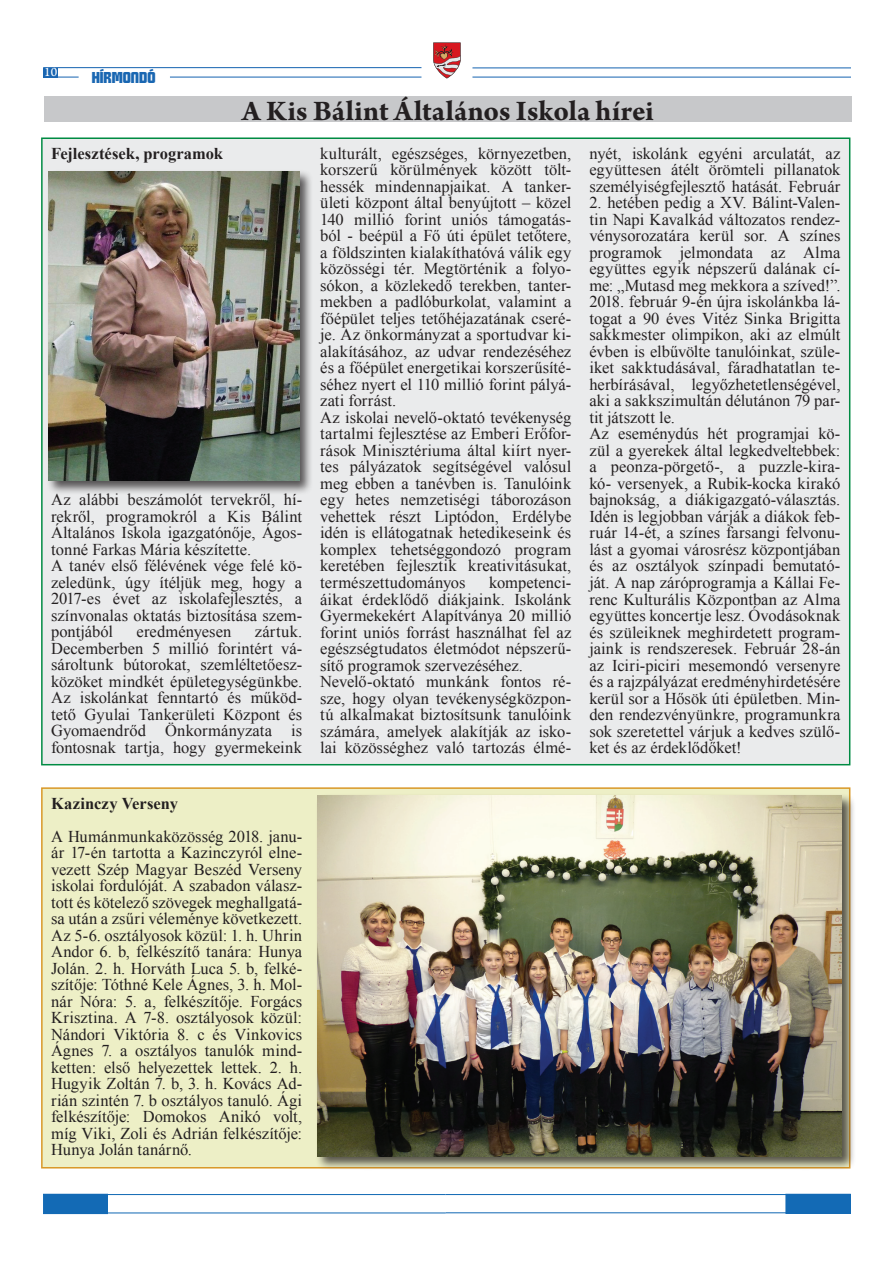
<style>
.page{position:relative;width:893px;height:1263px;background:#fff}
.page>*{position:absolute;margin:0;border:0;box-sizing:border-box;transform-origin:0 0}
.t1{font:700 30px "Arno Pro";letter-spacing:.005em;color:#231f20}
.t2{font:16.5px/16.5px "Times New Roman";color:#231f20}
.t3{font:700 16.5px "Times New Roman";color:#231f20}
.t4{font:15.6px "First Prize Bold Upright";color:#1a67b2}
.t5{font:13.5px "Arno Pro Sm Text";color:#fff}
</style>
<div class="page">
<hr style="left:43px;top:67px;width:378px;height:1px;background:#1a66b2">
<svg style="left:58px;top:77px;width:21px;height:1px"></svg>
<hr style="left:170px;top:77px;width:251px;height:1px;background:#1a66b2">
<hr style="left:472px;top:67px;width:378px;height:1px;background:#1a66b2">
<hr style="left:472px;top:77px;width:378px;height:1px;background:#1a66b2">
<div style="left:43px;top:68px;width:15px;height:10px;background:#1a66b2"></div>
<svg style="left:433px;top:43px;width:28px;height:36px"></svg>
<hr style="left:43px;top:1194px;width:403px;height:1px;background:#136ab5">
<hr style="left:43px;top:1212px;width:403px;height:1px;background:#136ab5">
<div style="left:44px;top:1194px;width:63px;height:19px;background:#136ab5"></div>
<div style="left:43px;top:1194px;width:65px;height:20px;border:1px solid #136ab5"></div>
<hr style="left:446px;top:1194px;width:404px;height:1px;background:#136ab5">
<hr style="left:446px;top:1212px;width:404px;height:1px;background:#136ab5">
<div style="left:786px;top:1194px;width:64px;height:19px;background:#136ab5"></div>
<div style="left:44px;top:96px;width:808px;height:26px;background:#c7c8ca"></div>
<div style="left:42px;top:138px;width:808px;height:627px;background:#eaebec"></div>
<div style="left:46px;top:169px;width:267px;height:326px;background:#231f20;opacity:.75"></div>
<img style="left:48px;top:171px;width:251px;height:309px">
<div style="left:42px;top:788px;width:808px;height:380px;background:#edefc6"></div>
<div style="left:315px;top:793px;width:541px;height:378px;background:#231f20;opacity:.75"></div>
<img style="left:317px;top:795px;width:525px;height:362px">
<p class="t5" style="left:44px;top:65px;width:15px">10</p>
<p class="t4" style="left:92px;top:66px;width:65px">HÍRMONDÓ</p>
<h1 class="t1" style="left:242px;top:93px;width:413px">A Kis Bálint Általános Iskola hírei</h1>
<p class="t3" style="left:51px;top:142px;width:173px">Fejlesztések, programok</p>
<p class="t2" style="left:51px;top:491px;width:253px">Az alábbi beszámolót tervekről, hí&shy;rekről, programokról a Kis Bálint Általános Iskola igazgatónője, Ágos&shy;tonné Farkas Mária készítette.<br>A tanév első félévének vége felé kö&shy;zeledünk, úgy ítéljük meg, hogy a 2017-es évet az iskolafejlesztés, a színvonalas oktatás biztosítása szem&shy;pontjából</p>
<p class="t2" style="left:51px;top:623px;width:253px;text-align:justify;text-indent:204px">zártuk.<br>Decemberben 5 millió forintért vá&shy;sároltunk bútorokat, szemléltetőesz&shy;közöket mindkét épületegységünkbe.<br>Az iskolánkat fenntartó és működ&shy;tető Gyulai Tankerületi Központ és Gyomaendrőd Önkormányzata is fontosnak tartja, hogy gyermekeink</p>
<p class="t2" style="left:137px;top:623px;width:96px">eredményesen</p>
<p class="t3" style="left:51px;top:792px;width:128px">Kazinczy Verseny</p>
<p class="t2" style="left:51px;top:828px;width:253px;text-align:justify">A Humánmunkaközösség 2018. janu&shy;ár 17-én tartotta a Kazinczyról elne&shy;vezett Szép Magyar Beszéd Verseny iskolai fordulóját. A szabadon válasz&shy;tott és kötelező szövegek meghallgatá&shy;sa után a zsűri véleménye következett.<br>Az 5-6. osztályosok közül: 1. h. Uhrin Andor 6. b, felkészítő tanára: Hunya Jolán. 2. h. Horváth Luca 5. b, felké&shy;szítője: Tóthné Kele Ágnes, 3. h. Mol&shy;nár Nóra: 5. a, felkészítője. Forgács Krisztina. A 7-8. osztályosok közül:<br>Nándori Viktória 8. c és Vinkovics Ágnes 7. a osztályos tanulók mind&shy;ketten: első helyezettek lettek. 2. h.<br>Hugyik Zoltán 7. b, 3. h. Kovács Ad&shy;rián szintén 7. b osztályos tanuló. Ági felkészítője: Domokos Anikó volt, míg Viki, Zoli és Adrián felkészítője:<br>Hunya Jolán tanárnő.</p>
<p class="t2" style="left:320px;top:145px;width:253px">kulturált, egészséges, környezetben, korszerű körülmények között tölt&shy;hessék mindennapjaikat. A tanker&shy;ületi központ által benyújtott – közel 140 millió forint uniós támogatás&shy;ból - beépül a Fő úti épület tetőtere, a földszinten kialakíthatóvá válik egy közösségi tér. Megtörténik a folyo&shy;sókon, a közlekedő terekben, tanter&shy;mekben a padlóburkolat, valamint a főépület teljes tetőhéjazatának cseré&shy;je. Az önkormányzat a sportudvar ki&shy;alakításához, az udvar rendezéséhez és a főépület energetikai korszerűsíté&shy;séhez nyert el 110 millió forint pályá&shy;zati forrást.<br>Az iskolai nevelő-oktató tevékenység tartalmi fejlesztése az Emberi Erőfor&shy;rások Minisztériuma által kiírt nyer&shy;tes pályázatok segítségével valósul meg ebben a tanévben is. Tanulóink egy hetes nemzetiségi táborozáson vehettek részt Liptódon, Erdélybe idén is ellátogatnak hetedikeseink és komplex tehetséggondozó program keretében fejlesztik kreativitásukat, természettudományos</p>
<p class="t2" style="left:320px;top:574px;width:253px;text-indent:169px">kompetenci&shy;áikat érdeklődő diákjaink. Iskolánk Gyermekekért Alapítványa 20 millió forint uniós forrást használhat fel az egészségtudatos életmódot népszerű&shy;sítő programok szervezéséhez.<br>Nevelő-oktató munkánk fontos ré&shy;sze, hogy olyan tevékenységközpon&shy;tú alkalmakat biztosítsunk tanulóink számára, amelyek alakítják az isko&shy;lai közösséghez való tartozás élmé-</p>
<p class="t2" style="left:589px;top:145px;width:253px;text-align:justify">nyét, iskolánk egyéni arculatát, az együttesen átélt örömteli pillanatok személyiségfejlesztő hatását. Február</p>
<p class="t2" style="left:589px;top:194px;width:253px">2. hetében pedig a XV. Bálint-Valen&shy;tin Napi Kavalkád változatos rendez&shy;vénysorozatára kerül sor. A színes programok jelmondata az Alma együttes egyik népszerű dalának cí&shy;me: „Mutasd meg mekkora a szíved!”.<br>2018. február 9-én újra iskolánkba lá&shy;togat a 90 éves Vitéz Sinka Brigitta sakkmester olimpikon, aki az elmúlt évben is elbűvölte tanulóinkat, szüle&shy;iket sakktudásával, fáradhatatlan te&shy;herbírásával, legyőzhetetlenségével, aki a sakkszimultán délutánon 79 par&shy;tit játszott le.<br>Az eseménydús hét programjai kö&shy;zül a gyerekek által legkedveltebbek: a peonza-pörgető-, a puzzle-kira&shy;kó- versenyek, a Rubik-kocka kirakó bajnokság, a diákigazgató-választás.<br>Idén is legjobban várják a diákok feb&shy;ruár 14-ét, a színes farsangi felvonu&shy;lást a gyomai városrész központjában és az osztályok színpadi bemutató&shy;ját. A nap záróprogramja a Kállai Fe&shy;renc Kulturális Központban az Alma együttes koncertje lesz. Óvodásoknak és szüleiknek meghirdetett program&shy;jaink is rendszeresek. Február 28-án az Iciri-piciri mesemondó versenyre és a rajzpályázat eredményhirdetésére kerül sor a Hősök úti épületben. Min&shy;den rendezvényünkre, programunkra sok szeretettel várjuk a kedves szülő&shy;ket és az érdeklődőket!</p>
</div>
